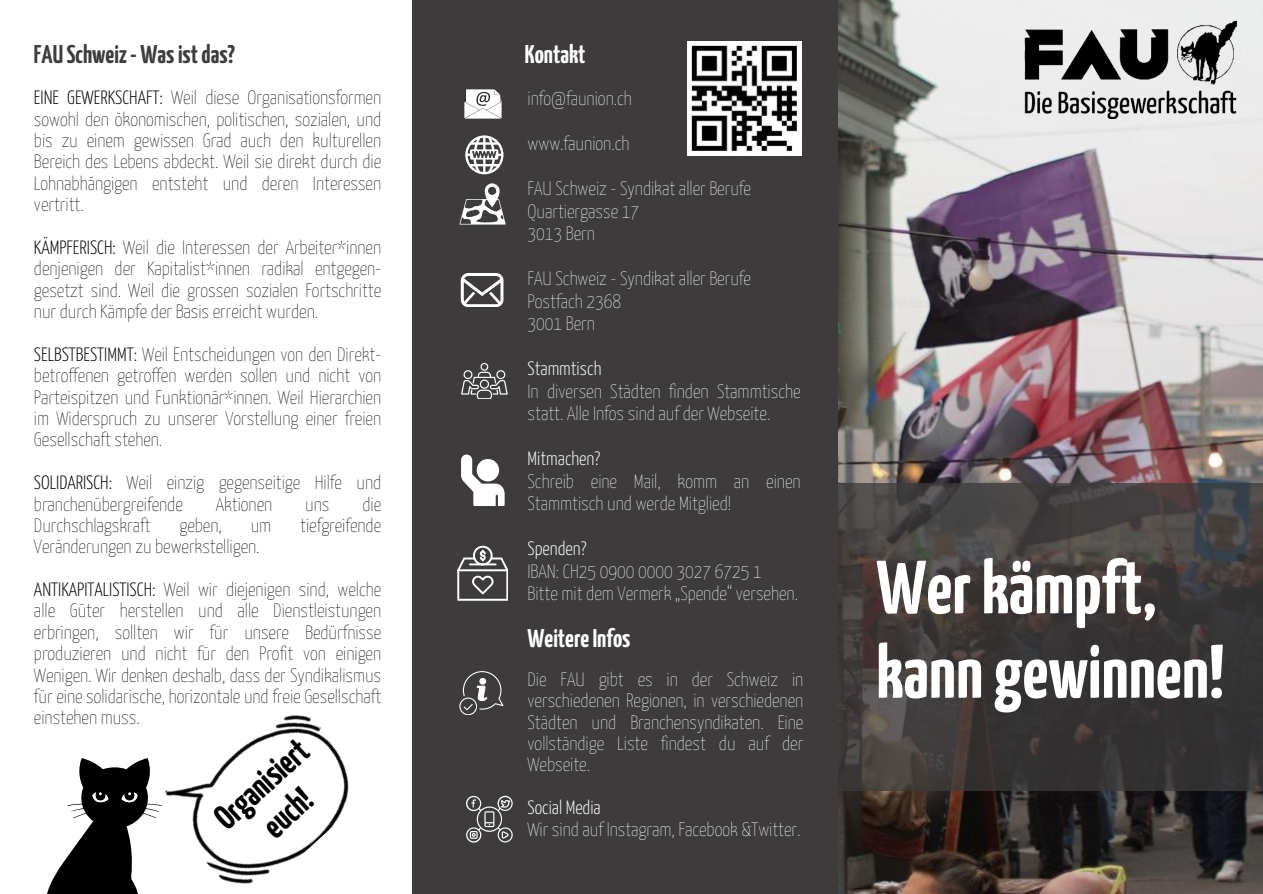
<style>
.page{position:relative;width:1263px;height:894px;background:#fff}
.page>*{position:absolute;margin:0;border:0;box-sizing:border-box;transform-origin:0 0}
.t1{font:700 75.15px/84.3px "Yanone Kaffeesatz";color:#fff}
.t2{font:700 34.65px "Yanone Kaffeesatz";color:#000}
.t3{font:700 25.5px "Yanone Kaffeesatz";color:#3d3b3b}
.t4{font:700 25.5px "Yanone Kaffeesatz";color:#fff}
.t5{font:200 19.2px/21.3px "Yanone Kaffeesatz";color:#000;text-align:justify}
.t6{font:200 19.2px/21.3px "Yanone Kaffeesatz";color:#fff}
.t7{font:300 19.2px "Yanone Kaffeesatz";color:#fff}
.s1{font-weight:300}
</style>
<div class="page">
<img style="left:838px;top:0;width:425px;height:893px">
<div style="left:412px;top:0;width:426px;height:893px;background:#3d3b3b"></div>
<svg style="left:838px;top:483px;width:425px;height:307px;background:#3e3b3a"></svg>
<img style="left:1014px;top:18px;width:231px;height:101px">
<img style="left:464px;top:89px;width:37px;height:29px">
<svg style="left:459px;top:183px;width:47px;height:41px"></svg>
<svg style="left:461px;top:363px;width:47px;height:36px"></svg>
<svg style="left:461px;top:454px;width:44px;height:52px"></svg>
<svg style="left:459px;top:671px;width:44px;height:43px"></svg>
<svg style="left:461px;top:273px;width:42px;height:33px"></svg>
<svg style="left:465px;top:135px;width:38px;height:39px"></svg>
<svg style="left:47px;top:758px;width:105px;height:135px"></svg>
<img style="left:152px;top:715px;width:197px;height:169px">
<img style="left:688px;top:42px;width:113px;height:113px">
<svg style="left:457px;top:545px;width:51px;height:55px"></svg>
<svg style="left:466px;top:795px;width:47px;height:47px"></svg>
<p class="t3" style="left:34px;top:44px;width:202px">FAUSchweiz-Wasistdas?</p>
<p class="t4" style="left:525px;top:44px;width:62px">Kontakt</p>
<p class="t5" style="left:34px;top:88px;width:349px"><span class="s1">EINE GEWERKSCHAFT:</span> Weil diese Organisationsformen sowohl den ökonomischen, politischen, sozialen, und bis zu einem gewissen Grad auch den kulturellen Bereich des Lebens abdeckt. Weil sie direkt durch die Lohnabhängigen entsteht und deren Interessen vertritt.</p>
<p class="t5" style="left:34px;top:238px;width:349px"><span class="s1">KÄMPFERISCH:</span> Weil die Interessen der Arbeiter*innen denjenigen der Kapitalist*innen radikal entgegen&shy;gesetzt sind. Weil die grossen sozialen Fortschritte nur durch Kämpfe der Basis erreicht wurden.</p>
<p class="t5" style="left:34px;top:345px;width:349px"><span class="s1">SELBSTBESTIMMT:</span> Weil Entscheidungen von den Direkt&shy;betroffenen getroffen werden sollen und nicht von Parteispitzen und Funktionär*innen. Weil Hierarchien im Widerspruch zu unserer Vorstellung einer freien Gesellschaft stehen.</p>
<p class="t5" style="left:34px;top:473px;width:349px"><span class="s1">SOLIDARISCH:</span> Weil einzig gegenseitige Hilfe und branchenübergreifende</p>
<p class="t5" style="left:216px;top:494px;width:58px">Aktionen</p>
<p class="t5" style="left:305px;top:494px;width:26px">uns</p>
<p class="t5" style="left:362px;top:494px;width:20px">die</p>
<p class="t5" style="left:34px;top:516px;width:118px">Durchschlagskraft</p>
<p class="t5" style="left:179px;top:516px;width:44px">geben,</p>
<p class="t5" style="left:251px;top:516px;width:22px">um</p>
<p class="t5" style="left:300px;top:516px;width:83px">tiefgreifende</p>
<p class="t5" style="left:34px;top:537px;width:227px">Veränderungen zu bewerkstelligen.</p>
<p class="t5" style="left:34px;top:580px;width:349px"><span class="s1">ANTIKAPITALISTISCH:</span> Weil wir diejenigen sind, welche alle Güter herstellen und alle Dienstleistungen erbringen, sollten wir für unsere Bedürfnisse produzieren und nicht für den Profit von einigen Wenigen. Wir denken deshalb, dass der Syndikalismus für eine solidarische, horizontale und freie Gesellschaft einstehen muss.</p>
<p class="t2" style="left:210px;top:811px;width:116px;rotate:-42deg">Organisiert</p>
<p class="t2" style="left:259px;top:820px;width:56px;rotate:-42deg">euch!</p>
<p class="t6" style="left:528px;top:89px;width:106px">info@faunion.ch</p>
<p class="t6" style="left:528px;top:134px;width:103px">www.faunion.ch</p>
<p class="t6" style="left:528px;top:179px;width:225px">FAU Schweiz - Syndikat aller Berufe</p>
<p class="t6" style="left:528px;top:202px;width:113px">Quartiergasse 17</p>
<p class="t6" style="left:528px;top:224px;width:69px">3013 Bern</p>
<p class="t6" style="left:528px;top:269px;width:225px">FAU Schweiz - Syndikat aller Berufe</p>
<p class="t6" style="left:528px;top:292px;width:95px">Postfach 2368</p>
<p class="t6" style="left:528px;top:314px;width:69px">3001 Bern</p>
<p class="t7" style="left:528px;top:361px;width:75px">Stammtisch</p>
<p class="t6" style="left:528px;top:381px;width:275px;line-height:22.5px">In diversen Städten finden Stammtische statt. Alle Infos sind auf der Webseite.</p>
<p class="t7" style="left:528px;top:451px;width:74px">Mitmachen?</p>
<p class="t6" style="left:528px;top:471px;width:275px;line-height:22.5px">Schreib eine Mail, komm an einen<br>Stammtisch und werde Mitglied!</p>
<p class="t7" style="left:528px;top:541px;width:60px">Spenden?</p>
<p class="t6" style="left:528px;top:562px;width:236px">IBAN: CH25 0900 0000 3027 6725 1</p>
<p class="t6" style="left:528px;top:584px;width:272px">Bitte mit dem Vermerk „Spende“ versehen.</p>
<p class="t4" style="left:528px;top:627px;width:104px">WeitereInfos</p>
<p class="t6" style="left:528px;top:670px;width:277px;text-align:justify">Die FAU gibt es in der Schweiz in verschiedenen Regionen, in verschiedenen Städten und Branchensyndikaten. Eine vollständige Liste findest du auf der Webseite.</p>
<p class="t7" style="left:528px;top:799px;width:75px">Social Media</p>
<p class="t6" style="left:528px;top:819px;width:274px">Wir sind auf Instagram, Facebook &amp;Twitter.</p>
<p class="t1" style="left:876px;top:551px;width:349px">Werkämpft, kanngewinnen!</p>
</div>
